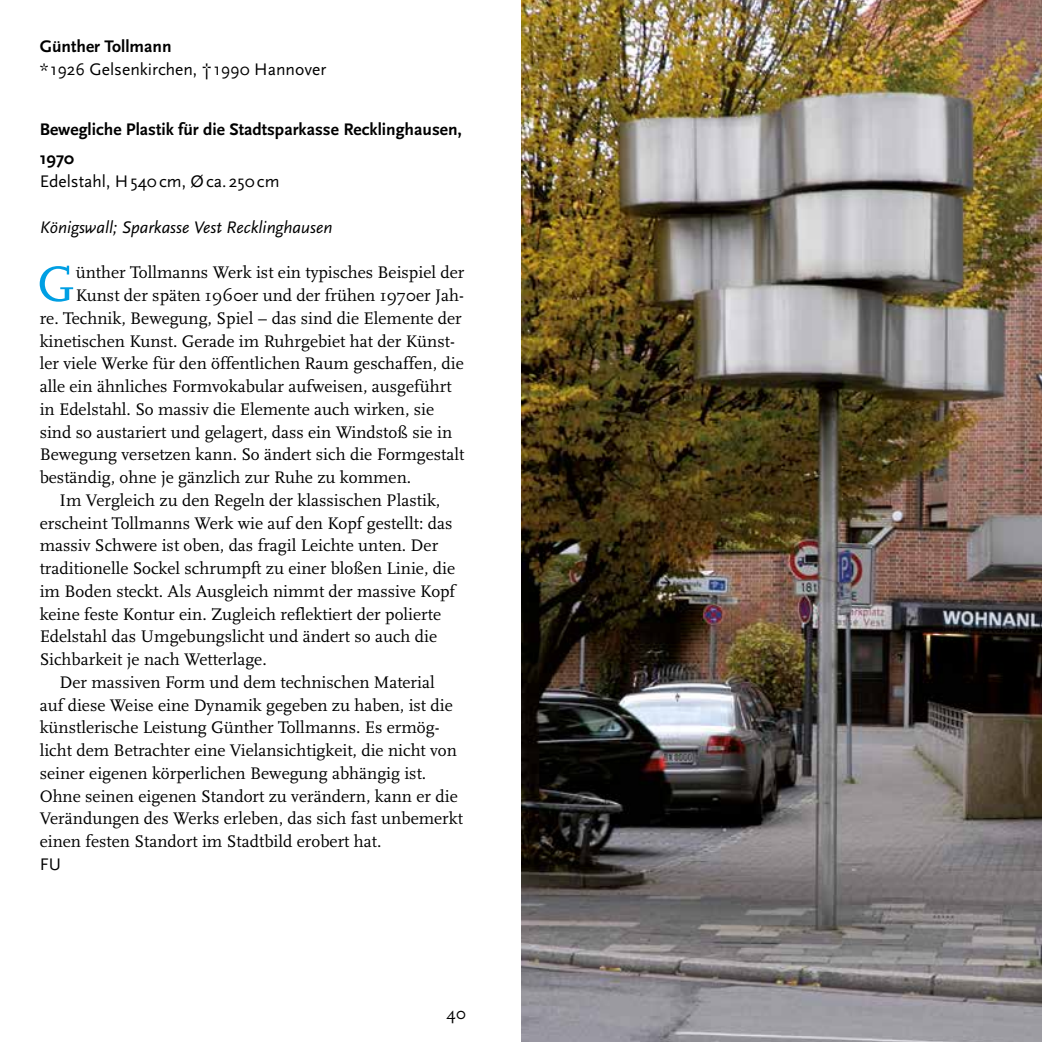
<style>
.page{position:relative;width:1042px;height:1042px;background:#fff}
.page>*{position:absolute;margin:0;border:0;box-sizing:border-box;transform-origin:0 0}
.t1{font:51.98px "Scala";color:#009fe3}
.t2{font:17.5px "Scala";color:#000}
.t3{font:700 17.5px/29.8px "Scala Sans";color:#000}
.t4{font:17.5px "Scala Sans";color:#000}
.t5{font:italic 17.5px "Scala Sans";color:#000}
</style>
<div class="page">
<img style="left:521px;top:0;width:521px;height:1042px">
<p class="t3" style="left:40px;top:32px;width:133px">Günther Tollmann</p>
<p class="t4" style="left:40px;top:60px;width:288px">*1926 Gelsenkirchen, †1990 Hannover</p>
<p class="t3" style="left:40px;top:115px;width:424px">Bewegliche Plastik für die Stadtsparkasse Recklinghausen,<br>1970</p>
<p class="t4" style="left:40px;top:172px;width:241px">Edelstahl, H540cm, Øca. 250cm</p>
<p class="t5" style="left:40px;top:217px;width:294px">Königswall; Sparkasse Vest Recklinghausen</p>
<h1 class="t1" style="left:37px;top:256px;width:40px">G</h1>
<p class="t2" style="left:76px;top:263px;width:390px">ünther Tollmanns Werk ist ein typisches Beispiel der</p>
<p class="t2" style="left:76px;top:286px;width:390px">Kunst der späten 1960er und der frühen 1970er Jah-</p>
<p class="t2" style="left:40px;top:308px;width:424px">re. Technik, Bewegung, Spiel – das sind die Elemente der</p>
<p class="t2" style="left:40px;top:331px;width:417px">kinetischen Kunst. Gerade im Ruhrgebiet hat der Künst-</p>
<p class="t2" style="left:40px;top:354px;width:426px">ler viele Werke für den öffentlichen Raum geschaffen, die</p>
<p class="t2" style="left:40px;top:377px;width:413px">alle ein ähnliches Formvokabular aufweisen, ausgeführt</p>
<p class="t2" style="left:40px;top:399px;width:396px">in Edelstahl. So massiv die Elemente auch wirken, sie</p>
<p class="t2" style="left:40px;top:422px;width:414px">sind so austariert und gelagert, dass ein Windstoß sie in</p>
<p class="t2" style="left:40px;top:445px;width:426px">Bewegung versetzen kann. So ändert sich die Formgestalt</p>
<p class="t2" style="left:40px;top:468px;width:373px">beständig, ohne je gänzlich zur Ruhe zu kommen.</p>
<p class="t2" style="left:60px;top:490px;width:382px">Im Vergleich zu den Regeln der klassischen Plastik,</p>
<p class="t2" style="left:40px;top:513px;width:414px">erscheint Tollmanns Werk wie auf den Kopf gestellt: das</p>
<p class="t2" style="left:40px;top:536px;width:400px">massiv Schwere ist oben, das fragil Leichte unten. Der</p>
<p class="t2" style="left:40px;top:559px;width:417px">traditionelle Sockel schrumpft zu einer bloßen Linie, die</p>
<p class="t2" style="left:40px;top:581px;width:417px">im Boden steckt. Als Ausgleich nimmt der massive Kopf</p>
<p class="t2" style="left:40px;top:604px;width:403px">keine feste Kontur ein. Zugleich reflektiert der polierte</p>
<p class="t2" style="left:40px;top:627px;width:399px">Edelstahl das Umgebungslicht und ändert so auch die</p>
<p class="t2" style="left:40px;top:650px;width:228px">Sichbarkeit je nach Wetterlage.</p>
<p class="t2" style="left:60px;top:672px;width:377px">Der massiven Form und dem technischen Material</p>
<p class="t2" style="left:40px;top:695px;width:415px">auf diese Weise eine Dynamik gegeben zu haben, ist die</p>
<p class="t2" style="left:40px;top:718px;width:401px">künstlerische Leistung Günther Tollmanns. Es ermög-</p>
<p class="t2" style="left:40px;top:741px;width:419px">licht dem Betrachter eine Vielansichtigkeit, die nicht von</p>
<p class="t2" style="left:40px;top:763px;width:388px">seiner eigenen körperlichen Bewegung abhängig ist.</p>
<p class="t2" style="left:40px;top:786px;width:419px">Ohne seinen eigenen Standort zu verändern, kann er die</p>
<p class="t2" style="left:40px;top:809px;width:425px">Verändungen des Werks erleben, das sich fast unbemerkt</p>
<p class="t2" style="left:40px;top:832px;width:343px">einen festen Standort im Stadtbild erobert hat.</p>
<p class="t4" style="left:40px;top:855px;width:23px">FU</p>
<p class="t2" style="left:446px;top:1004px;width:22px">40</p>
</div>
